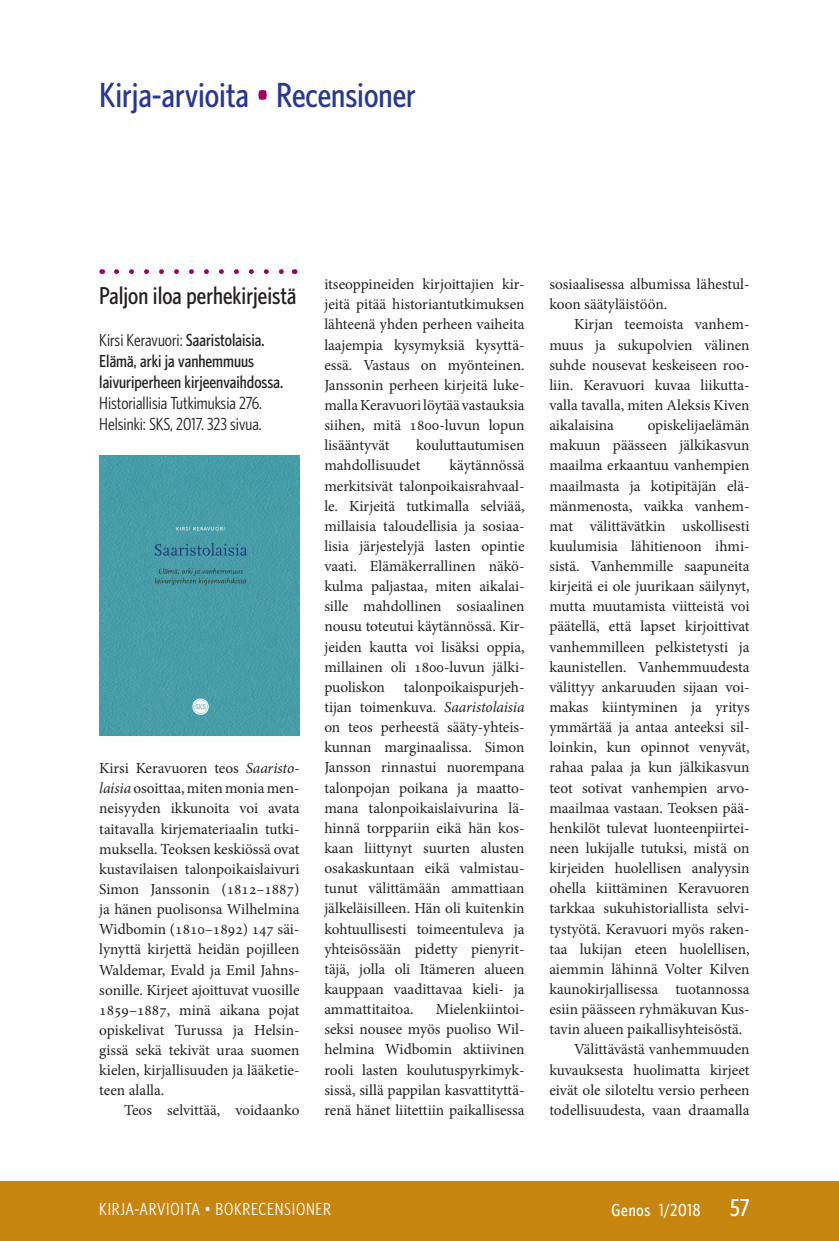
<style>
.page{position:relative;width:839px;height:1241px;background:#fff}
.page>*{position:absolute;margin:0;border:0;box-sizing:border-box;transform-origin:0 0}
.Osasto_yläotsikko{font:500 35px "Whitney Condensed";color:#29388d}
.Tiedonanto-otsikko{font:500 24.5px "Whitney Condensed";color:#231f20}
.t1{font:500 24.5px "Whitney Condensed";color:#fff}
.Kirjan_tiedot{font:500 17.5px/21px "Whitney Condensed";color:#231f20}
.t2{font:17.5px "Whitney Condensed";letter-spacing:.04em;color:#fff}
.t3{font:500 17.5px "Whitney Condensed";letter-spacing:.04em;color:#fff}
.Osastoleipis{font:15.4px/20.1px "Minion Pro";color:#231f20;text-align:justify}
.Osastoleipis_1__kpl{font:15.4px/20.1px "Minion Pro";color:#231f20;text-align:justify}
.s1{color:#9c015d}
.s2{font-weight:400}
.s3{font-style:italic}
.s4{font-style:inherit}
</style>
<div class="page">
<div style="left:0;top:1181px;width:838px;height:59px;background:#c78510"></div>
<svg style="left:116px;top:269px;width:168px;height:5px"></svg>
<img style="left:99px;top:455px;width:200px;height:280px">
<p class="Osasto_yläotsikko" style="left:99px;top:74px;width:318px">Kirja-arvioita <span class="s1">•</span> Recensioner</p>
<p class="Tiedonanto-otsikko" style="left:99px;top:280px;width:199px">Paljon iloa perhekirjeistä</p>
<p class="Kirjan_tiedot" style="left:99px;top:328px;width:185px"><span class="s2">Kirsi Keravuori:</span> Saaristolaisia.<br>Elämä, arki ja vanhemmuus laivuriperheen kirjeenvaihdossa.<br><span class="s2">Historiallisia Tutkimuksia</span> <span class="s2">276</span><span class="s2">.<br>Helsinki: SKS,</span> <span class="s2">2017</span><span class="s2">.</span> <span class="s2">323</span> <span class="s2">sivua.</span></p>
<p class="Osastoleipis_1__kpl" style="left:99px;top:758px;width:202px">Kirsi Keravuoren teos <span class="s3">Saaristo&shy;laisia</span> osoittaa, miten monia men&shy;neisyyden ikkunoita voi avata taitavalla kirjemateriaalin tutki&shy;muksella. Teoksen keskiössä ovat kustavilaisen talonpoikaislaivuri Simon Janssonin (1812–1887) ja hänen puolisonsa Wilhelmina Widbomin (1810–1892) 147 säi&shy;lynyttä kirjettä heidän pojilleen Waldemar, Evald ja Emil Jahns&shy;sonille. Kirjeet ajoittuvat vuosille 1859–1887, minä aikana pojat opiskelivat Turussa ja Helsin&shy;gissä sekä tekivät uraa suomen kielen, kirjallisuuden ja lääketie&shy;teen alalla.</p>
<p class="Osastoleipis" style="left:124px;top:1100px;width:177px">Teos selvittää, voidaanko</p>
<p class="Osastoleipis" style="left:324px;top:274px;width:202px">itseoppineiden kirjoittajien kir&shy;jeitä pitää historiantutkimuksen lähteenä yhden perheen vaiheita laajempia kysymyksiä kysyttä&shy;essä. Vastaus on myönteinen.<br>Janssonin perheen kirjeitä luke&shy;malla Keravuori löytää vastauksia siihen, mitä 1800-luvun lopun lisääntyvät</p>
<p class="Osastoleipis" style="left:324px;top:435px;width:202px;text-indent:92px">kouluttautumisen mahdollisuudet</p>
<p class="Osastoleipis" style="left:324px;top:455px;width:202px;text-align:left;text-indent:125px">käytännössä merkitsivät talonpoikaisrahvaal-- le. Kirjeitä tutkimalla selviää, millaisia taloudellisia ja sosiaa&shy;lisia järjestelyjä lasten opintie vaati. Elämäkerrallinen näkö&shy;kulma paljastaa, miten aikalai&shy;sille mahdollinen sosiaalinen nousu toteutui käytännössä. Kir&shy;jeiden kautta voi lisäksi oppia, millainen oli 1800-luvun jälki&shy;puoliskon talonpoikaispurjeh&shy;tijan toimenkuva. <span class="s3">Saaristolaisia </span>on teos perheestä sääty-yhteis&shy;kunnan marginaalissa. Simon<br>Jansson rinnastui nuorempana talonpojan poikana ja maatto&shy;mana talonpoikaislaivurina lä-- hinnä torppariin eikä hän kos&shy;kaan liittynyt suurten alusten osakaskuntaan eikä valmistau&shy;tunut välittämään ammattiaan jälkeläisilleen. Hän oli kuitenkin kohtuullisesti toimeentuleva ja yhteisössään pidetty pienyrit&shy;täjä, jolla oli Itämeren alueen kauppaan vaadittavaa kieli- ja ammattitaitoa.</p>
<p class="Osastoleipis" style="left:324px;top:999px;width:202px;text-indent:111px">Mielenkiintoi&shy;seksi nousee myös puoliso Wil&shy;helmina Widbomin aktiivinen rooli lasten koulutuspyrkimyk&shy;sissä, sillä pappilan kasvattityttä&shy;renä hänet liitettiin paikallisessa</p>
<p class="Osastoleipis" style="left:549px;top:274px;width:202px">sosiaalisessa albumissa lähestul&shy;koon säätyläistöön.</p>
<p class="Osastoleipis" style="left:549px;top:314px;width:202px;text-indent:25px">Kirjan teemoista vanhem&shy;muus ja sukupolvien välinen suhde nousevat keskeiseen roo&shy;liin. Keravuori kuvaa liikutta&shy;valla tavalla, miten Aleksis Kiven aikalaisina</p>
<p class="Osastoleipis" style="left:549px;top:415px;width:202px;text-indent:98px">opiskelijaelämän makuun päässeen jälkikasvun maailma erkaantuu vanhempien maailmasta ja kotipitäjän elä&shy;mänmenosta, vaikka vanhem&shy;mat välittävätkin uskollisesti kuulumisia lähitienoon ihmi&shy;sistä. Vanhemmille saapuneita kirjeitä ei ole juurikaan säilynyt, mutta muutamista viitteistä voi päätellä, että lapset kirjoittivat vanhemmilleen pelkistetysti ja kaunistellen. Vanhemmuudesta välittyy ankaruuden sijaan voi&shy;makas kiintyminen ja yritys ymmärtää ja antaa anteeksi sil&shy;loinkin, kun opinnot venyvät, rahaa palaa ja kun jälkikasvun teot sotivat vanhempien arvo&shy;maailmaa vastaan. Teoksen pää&shy;henkilöt tulevat luonteenpiirtei&shy;neen lukijalle tutuksi, mistä on kirjeiden huolellisen analyysin ohella kiittäminen Keravuoren tarkkaa sukuhistoriallista selvi&shy;tystyötä. Keravuori myös raken&shy;taa lukijan eteen huolellisen, aiemmin lähinnä Volter Kilven kaunokirjallisessa tuotannossa esiin päässeen ryhmäkuvan Kus&shy;tavin alueen paikallisyhteisöstä.</p>
<p class="Osastoleipis" style="left:549px;top:1039px;width:202px;text-indent:25px">Välittävästä vanhemmuuden kuvauksesta huolimatta kirjeet eivät ole siloteltu versio perheen todellisuudesta, vaan draamalla</p>
<p class="t2" style="left:99px;top:1198px;width:233px">KIRJA-ARVIOITA • BOKRECENSIONER</p>
<p class="t3" style="left:611px;top:1198px;width:90px">Genos <span class="s4">1</span>/<span class="s4">201</span>8</p>
<p class="t1" style="left:729px;top:1191px;width:21px">57</p>
</div>
